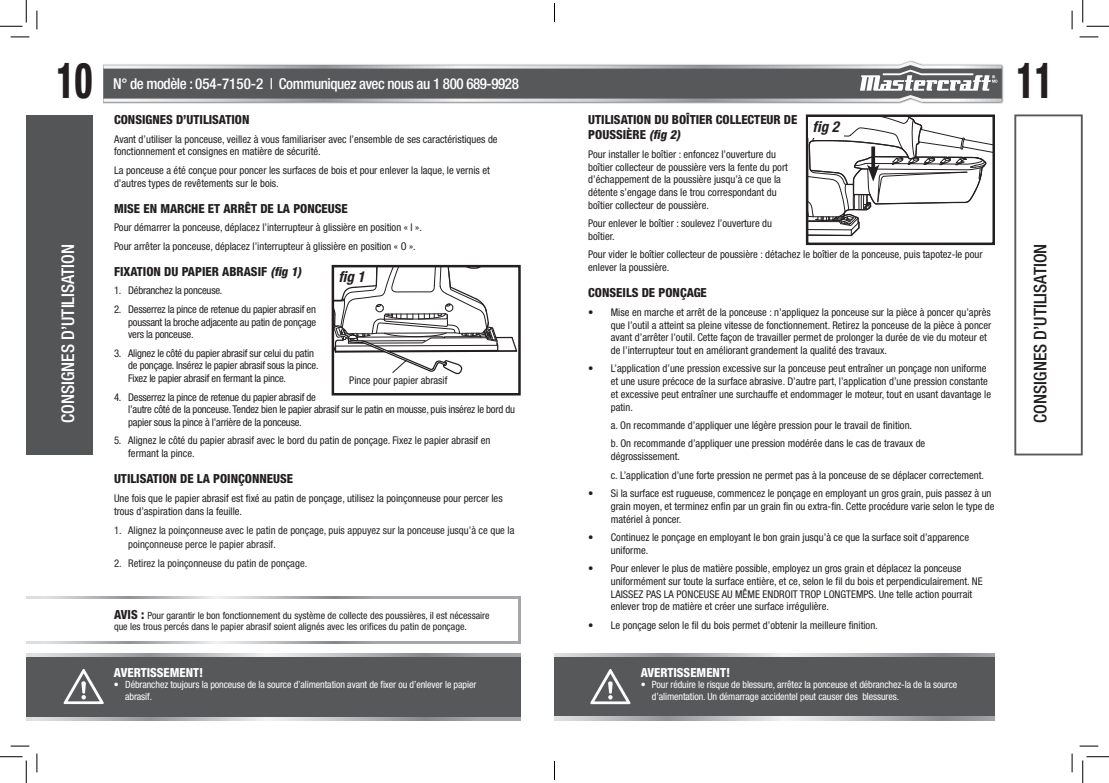
<style>
.page{position:relative;width:1109px;height:783px;background:#fff}
.page>*{position:absolute;margin:0;border:0;box-sizing:border-box;transform-origin:0 0}
.t1{font:800 condensed 49.5px "Helvetica Neue LT Std";color:#231f20;scale:.71 1}
.t2{font:500 condensed 17.5px "Helvetica Neue LT Std";color:#231f20}
.t3{font:500 condensed 17.5px "Helvetica Neue LT Std";color:#fff}
.t4{font:500 condensed 15px "Helvetica Neue LT Std";letter-spacing:-.03em;color:#fff}
.t5{font:italic 700 condensed 15px "Helvetica Neue LT Std";color:#231f20}
.t6{font:800 condensed 12.5px/15px "Helvetica Neue LT Std";color:#231f20}
.t7{font:800 condensed 12.5px "Helvetica Neue LT Std";color:#fff}
.t8{font:condensed 10.62px/12.8px "Helvetica Neue LT Std";color:#231f20}
.t9{font:condensed 10.62px/12.8px "Helvetica Neue LT Std";letter-spacing:-.02em;color:#231f20}
.t10{font:condensed 10.62px/13.8px "Helvetica Neue LT Std";color:#252726}
.t11{font:condensed 10px/11.2px "Helvetica Neue LT Std";letter-spacing:-.01em;color:#fff}
.t12{font:condensed 10px/11.2px "Helvetica Neue LT Std";color:#231f20}
.t13{font:10px "Myriad Pro";color:#231f20}
.s1{font-style:italic}
.s2{font-weight:800;font-size:12.5px}
</style>
<div class="page">
<div style="left:1014px;top:114px;width:68px;height:341px;border:2px solid #57585a"></div>
<img style="left:103px;top:60px;width:901px;height:44px">
<div style="left:26px;top:115px;width:67px;height:339px;background:#545557"></div>
<svg style="left:103px;top:62px;width:898px;height:40px"></svg>
<svg style="left:103px;top:65px;width:898px;height:34px;background:#6b6c6e"></svg>
<svg style="left:554px;top:653px;width:440px;height:66px;background:#b8babc"></svg>
<div style="left:554px;top:657px;width:440px;height:59px;background:#57585a"></div>
<svg style="left:26px;top:653px;width:494px;height:66px;background:#aaabad"></svg>
<div style="left:26px;top:657px;width:494px;height:59px;background:#57585a"></div>
<svg style="left:590px;top:669px;width:40px;height:35px"></svg>
<svg style="left:63px;top:669px;width:41px;height:35px"></svg>
<div style="left:805px;top:114px;width:189px;height:131px;border:2px solid #231f20"></div>
<svg style="left:807px;top:116px;width:186px;height:123px"></svg>
<div style="left:331px;top:265px;width:189px;height:130px;border:2px solid #231f20"></div>
<svg style="left:333px;top:266px;width:184px;height:111px"></svg>
<svg style="left:26px;top:596px;width:494px;height:47px"></svg>
<div style="left:26px;top:599px;width:492px;height:41px;background:#fff"></div>
<svg style="left:11px;top:36px;width:18px;height:2px"></svg>
<svg style="left:1079px;top:36px;width:19px;height:2px"></svg>
<svg style="left:11px;top:745px;width:18px;height:1px"></svg>
<svg style="left:1079px;top:745px;width:19px;height:1px"></svg>
<svg style="left:36px;top:11px;width:2px;height:18px"></svg>
<svg style="left:36px;top:753px;width:2px;height:19px"></svg>
<svg style="left:1071px;top:11px;width:1px;height:18px"></svg>
<svg style="left:1071px;top:753px;width:1px;height:19px"></svg>
<svg style="left:0;top:0;width:27px;height:27px"></svg>
<svg style="left:0;top:756px;width:27px;height:26px"></svg>
<svg style="left:1082px;top:0;width:26px;height:27px"></svg>
<svg style="left:1082px;top:756px;width:26px;height:26px"></svg>
<svg style="left:554px;top:3px;width:1px;height:19px"></svg>
<svg style="left:554px;top:761px;width:1px;height:18px"></svg>
<h1 class="t1" style="left:56px;top:50px;width:53px">10</h1>
<h2 class="t3" style="left:57px;top:423px;width:180px;rotate:-90deg">CONSIGNES D’UTILISATION</h2>
<h3 class="t4" style="left:113px;top:75px;width:407px">N° de modèle : 054-7150-2 | Communiquez avec nous au 1 800 689-9928</h3>
<p class="t6" style="left:114px;top:112px;width:137px">CONSIGNES D’UTILISATION</p>
<p class="t8" style="left:114px;top:132px;width:385px">Avant d’utiliser la ponceuse, veillez à vous familiariser avec l’ensemble de ses caractéristiques de fonctionnement et consignes en matière de sécurité.</p>
<p class="t8" style="left:114px;top:164px;width:377px">La ponceuse a été conçue pour poncer les surfaces de bois et pour enlever la laque, le vernis et d’autres types de revêtements sur le bois.</p>
<p class="t6" style="left:114px;top:201px;width:235px">MISE EN MARCHE ET ARRÊT DE LA PONCEUSE</p>
<p class="t8" style="left:114px;top:218px;width:309px;line-height:18.4px">Pour démarrer la ponceuse, déplacez l’interrupteur à glissière en position « I ».<br>Pour arrêter la ponceuse, déplacez l’interrupteur à glissière en position « O ».</p>
<p class="t6" style="left:114px;top:264px;width:189px">FIXATION DU PAPIER ABRASIF <span class="s1">(fig 1)</span></p>
<p class="t9" style="left:114px;top:284px;width:110px">1. Débranchez la ponceuse.</p>
<p class="t8" style="left:128px;top:302px;width:189px;text-align:justify;text-indent:-14px">2. Desserrez la pince de retenue du papier abrasif en poussant la broche adjacente au patin de ponçage vers la ponceuse.</p>
<p class="t9" style="left:128px;top:346px;width:192px;text-indent:-14px">3. Alignez le côté du papier abrasif sur celui du patin de ponçage. Insérez le papier abrasif sous la pince.<br>Fixez le papier abrasif en fermant la pince.</p>
<p class="t9" style="left:128px;top:390px;width:388px;text-indent:-14px">4. Desserrez la pince de retenue du papier abrasif de<br>l’autre côté de la ponceuse. Tendez bien le papier abrasif sur le patin en mousse, puis insérez le bord du papier sous la pince à l’arrière de la ponceuse.</p>
<p class="t8" style="left:128px;top:434px;width:364px;text-indent:-14px">5. Alignez le côté du papier abrasif avec le bord du patin de ponçage. Fixez le papier abrasif en fermant la pince.</p>
<p class="t6" style="left:114px;top:471px;width:180px">UTILISATION DE LA POINÇONNEUSE</p>
<p class="t8" style="left:114px;top:491px;width:390px">Une fois que le papier abrasif est fixé au patin de ponçage, utilisez la poinçonneuse pour percer les trous d’aspiration dans la feuille.</p>
<p class="t10" style="left:128px;top:523px;width:388px;text-indent:-14px">1. Alignez la poinçonneuse avec le patin de ponçage, puis appuyez sur la ponceuse jusqu’à ce que la poinçonneuse perce le papier abrasif.</p>
<p class="t10" style="left:114px;top:556px;width:195px">2. Retirez la poinçonneuse du patin de ponçage.</p>
<p class="t13" style="left:263px;top:224px;width:75px">continuation tabs</p>
<h3 class="t5" style="left:338px;top:268px;width:28px">fig 1</h3>
<p class="t8" style="left:349px;top:374px;width:100px">Pince pour papier abrasif</p>
<p class="t12" style="left:114px;top:609px;width:377px"><span class="s2">AVIS :</span> Pour garantir le bon fonctionnement du système de collecte des poussières, il est nécessaire que les trous percés dans le papier abrasif soient alignés avec les orifices du patin de ponçage.</p>
<p class="t7" style="left:114px;top:664px;width:91px">AVERTISSEMENT!</p>
<p class="t11" style="left:125px;top:679px;width:352px;text-indent:-11px">• Débranchez toujours la ponceuse de la source d’alimentation avant de fixer ou d’enlever le papier abrasif.</p>
<p class="t6" style="left:588px;top:112px;width:211px">UTILISATION DU BOÎTIER COLLECTEUR DE<br>POUSSIÈRE <span class="s1">(fig 2)</span></p>
<p class="t8" style="left:588px;top:147px;width:201px">Pour installer le boîtier : enfoncez l’ouverture du boîtier collecteur de poussière vers la fente du port d’échappement de la poussière jusqu’à ce que la détente s’engage dans le trou correspondant du boîtier collecteur de poussière.</p>
<p class="t8" style="left:588px;top:217px;width:185px">Pour enlever le boîtier : soulevez l’ouverture du boîtier.</p>
<p class="t8" style="left:588px;top:248px;width:396px">Pour vider le boîtier collecteur de poussière : détachez le boîtier de la ponceuse, puis tapotez-le pour enlever la poussière.</p>
<p class="t6" style="left:588px;top:285px;width:120px">CONSEILS DE PONÇAGE</p>
<p class="t8" style="left:610px;top:305px;width:382px;text-indent:-23px">• Mise en marche et arrêt de la ponceuse : n’appliquez la ponceuse sur la pièce à poncer qu’après que l’outil a atteint sa pleine vitesse de fonctionnement. Retirez la ponceuse de la pièce à poncer avant d’arrêter l’outil. Cette façon de travailler permet de prolonger la durée de vie du moteur et de l’interrupteur tout en améliorant grandement la qualité des travaux.</p>
<p class="t8" style="left:610px;top:362px;width:382px;text-indent:-23px">• L’application d’une pression excessive sur la ponceuse peut entraîner un ponçage non uniforme et une usure précoce de la surface abrasive. D’autre part, l’application d’une pression constante et excessive peut entraîner une surchauffe et endommager le moteur, tout en usant davantage le patin.</p>
<p class="t8" style="left:610px;top:416px;width:316px;line-height:18.4px">a. On recommande d’appliquer une légère pression pour le travail de finition.<br>b. On recommande d’appliquer une pression modérée dans le cas de travaux de</p>
<p class="t8" style="left:610px;top:447px;width:375px;line-height:18.4px">dégrossissement.<br>c. L’application d’une forte pression ne permet pas à la ponceuse de se déplacer correctement.</p>
<p class="t8" style="left:610px;top:486px;width:385px;text-indent:-23px">• Si la surface est rugueuse, commencez le ponçage en employant un gros grain, puis passez à un grain moyen, et terminez enfin par un grain fin ou extra-fin. Cette procédure varie selon le type de matériel à poncer.</p>
<p class="t8" style="left:610px;top:530px;width:360px;text-indent:-23px">• Continuez le ponçage en employant le bon grain jusqu’à ce que la surface soit d’apparence uniforme.</p>
<p class="t8" style="left:610px;top:561px;width:373px;text-indent:-23px">• Pour enlever le plus de matière possible, employez un gros grain et déplacez la ponceuse uniformément sur toute la surface entière, et ce, selon le fil du bois et perpendiculairement. NE LAISSEZ PAS LA PONCEUSE AU MÊME ENDROIT TROP LONGTEMPS. Une telle action pourrait enlever trop de matière et créer une surface irrégulière.</p>
<p class="t8" style="left:588px;top:618px;width:291px">• Le ponçage selon le fil du bois permet d’obtenir la meilleure finition.</p>
<h3 class="t5" style="left:812px;top:117px;width:28px">fig 2</h3>
<p class="t7" style="left:640px;top:664px;width:91px">AVERTISSEMENT!</p>
<p class="t11" style="left:652px;top:679px;width:307px;text-indent:-11px">• Pour réduire le risque de blessure, arrêtez la ponceuse et débranchez-la de la source d’alimentation. Un démarrage accidentel peut causer des blessures.</p>
<h1 class="t1" style="left:1016px;top:50px;width:53px">11</h1>
<h2 class="t2" style="left:1029px;top:422px;width:180px;rotate:-90deg">CONSIGNES D’UTILISATION</h2>
</div>
